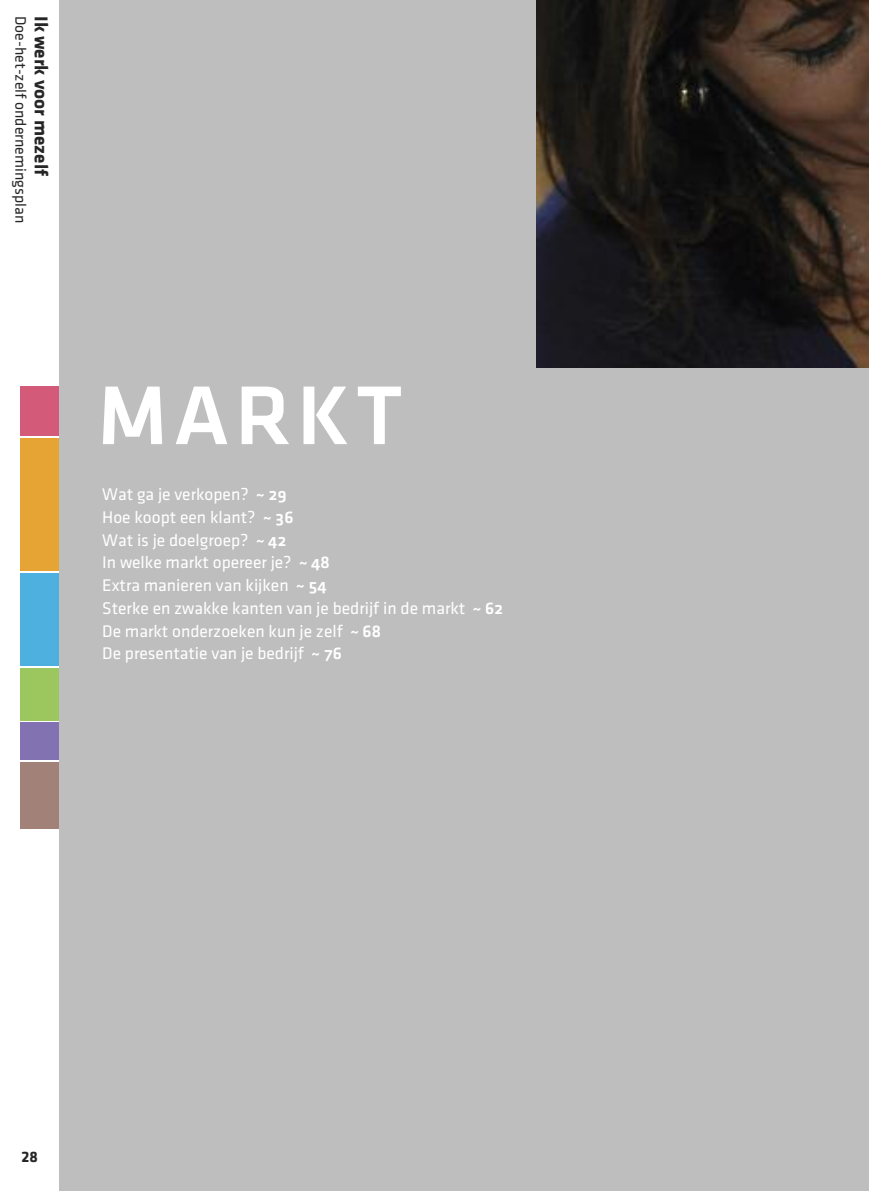
<style>
.page{position:relative;width:869px;height:1191px;background:#fff}
.page>*{position:absolute;margin:0;border:0;box-sizing:border-box;transform-origin:0 0}
.t1{font:86.45px "Klavika Medium OSTF";letter-spacing:.065em;color:#fff}
.t2{font:700 19.25px "Klavika";color:#272627}
.t3{font:17.5px/22.8px "Klavika";color:#fff}
.t4{font:15.75px "Klavika";color:#272627}
.t5{font:700 15.75px "Klavika";color:#272627}
.s1{font-family:"Klavika Medium OSTF"}
</style>
<div class="page">
<div style="left:20px;top:762px;width:40px;height:66px;background:#a28278"></div>
<div style="left:20px;top:438px;width:40px;height:133px;background:#e6a434"></div>
<div style="left:20px;top:573px;width:40px;height:92px;background:#4db0de"></div>
<div style="left:20px;top:668px;width:40px;height:52px;background:#9cc65e"></div>
<div style="left:20px;top:722px;width:40px;height:37px;background:#8372b1"></div>
<div style="left:20px;top:386px;width:40px;height:49px;background:#d35a78"></div>
<div style="left:60px;top:0;width:808px;height:1191px;background:#bebebe"></div>
<img style="left:536px;top:0;width:332px;height:367px">
<p class="t4" style="left:26px;top:16px;width:209px;rotate:90deg">Doe-het-zelf ondernemingsplan</p>
<p class="t2" style="left:48px;top:16px;width:161px;rotate:90deg">Ik werk voor mezelf</p>
<h1 class="t1" style="left:97px;top:386px;width:307px">MARKT</h1>
<p class="t3" style="left:102px;top:484px;width:402px">Wat ga je verkopen? <span class="s1">~ 29<br></span>Hoe koopt een klant? <span class="s1">~ 36<br></span>Wat is je doelgroep? <span class="s1">~ 42<br></span>In welke markt opereer je? <span class="s1">~ 48<br></span>Extra manieren van kijken <span class="s1">~ 54<br></span>Sterke en zwakke kanten van je bedrijf in de markt <span class="s1">~ 62<br></span>De markt onderzoeken kun je zelf <span class="s1">~ 68<br></span>De presentatie van je bedrijf <span class="s1">~ 76</span></p>
<p class="t5" style="left:22px;top:1151px;width:18px">28</p>
</div>
